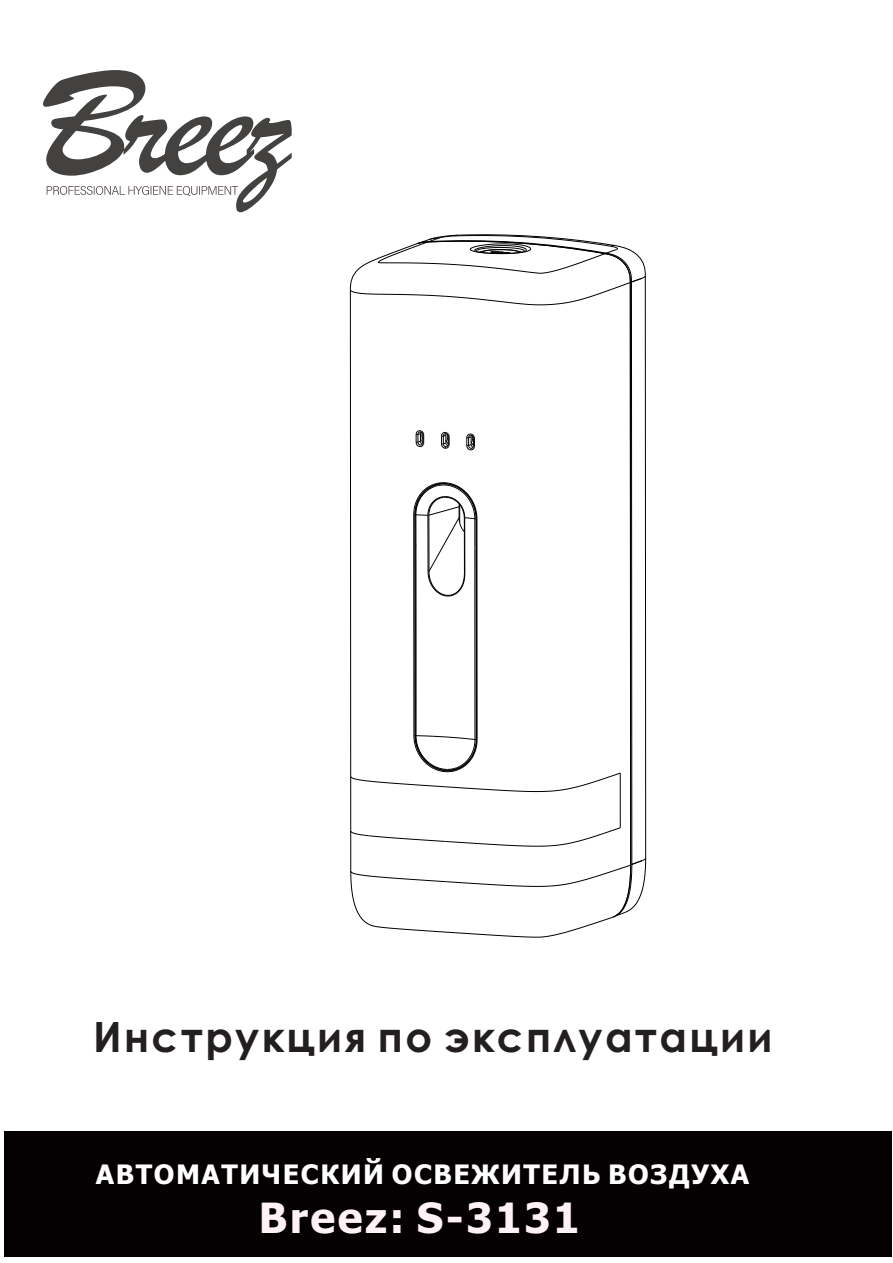
<style>
.page{position:relative;width:893px;height:1263px;background:#fff}
.page>*{position:absolute;margin:0;border:0;box-sizing:border-box;transform-origin:0 0}
.t1{font:700 41.7px "Century Gothic";letter-spacing:.055em;color:#231f20}
.t2{font:700 41.7px "Tahoma";letter-spacing:.06em;color:#fef2f7}
.t3{font:700 26.85px "Tahoma";letter-spacing:.06em;color:#fff}
</style>
<div class="page">
<div style="left:4px;top:1131px;width:888px;height:125px;background:#050001"></div>
<hr style="left:350px;top:290px;width:1px;height:486px;background:#000">
<hr style="left:350px;top:831px;width:1px;height:40px;background:#000">
<hr style="left:620px;top:773px;width:1px;height:55px;background:#000">
<hr style="left:630px;top:282px;width:1px;height:583px;background:#000">
<hr style="left:631px;top:282px;width:1px;height:582px;background:#000">
<hr style="left:645px;top:276px;width:1px;height:582px;background:#000">
<svg style="left:350px;top:857px;width:296px;height:81px"></svg>
<svg style="left:349px;top:234px;width:297px;height:72px"></svg>
<svg style="left:350px;top:827px;width:271px;height:20px"></svg>
<svg style="left:350px;top:482px;width:271px;height:310px"></svg>
<svg style="left:466px;top:433px;width:9px;height:18px"></svg>
<svg style="left:415px;top:430px;width:9px;height:17px"></svg>
<svg style="left:441px;top:431px;width:9px;height:18px"></svg>
<hr style="left:350px;top:776px;width:1px;height:55px;background:#000">
<img style="left:43px;top:70px;width:211px;height:106px">
<img style="left:47px;top:186px;width:135px;height:9px">
<h1 class="t1" style="left:93px;top:1021px;width:681px">Инструкция по эксплуатации</h1>
<p class="t3" style="left:96px;top:1163px;width:655px">АВТОМАТИЧЕСКИЙ ОСВЕЖИТЕЛЬ ВОЗДУХА</p>
<h1 class="t2" style="left:259px;top:1201px;width:322px">Breez: S-3131</h1>
</div>
